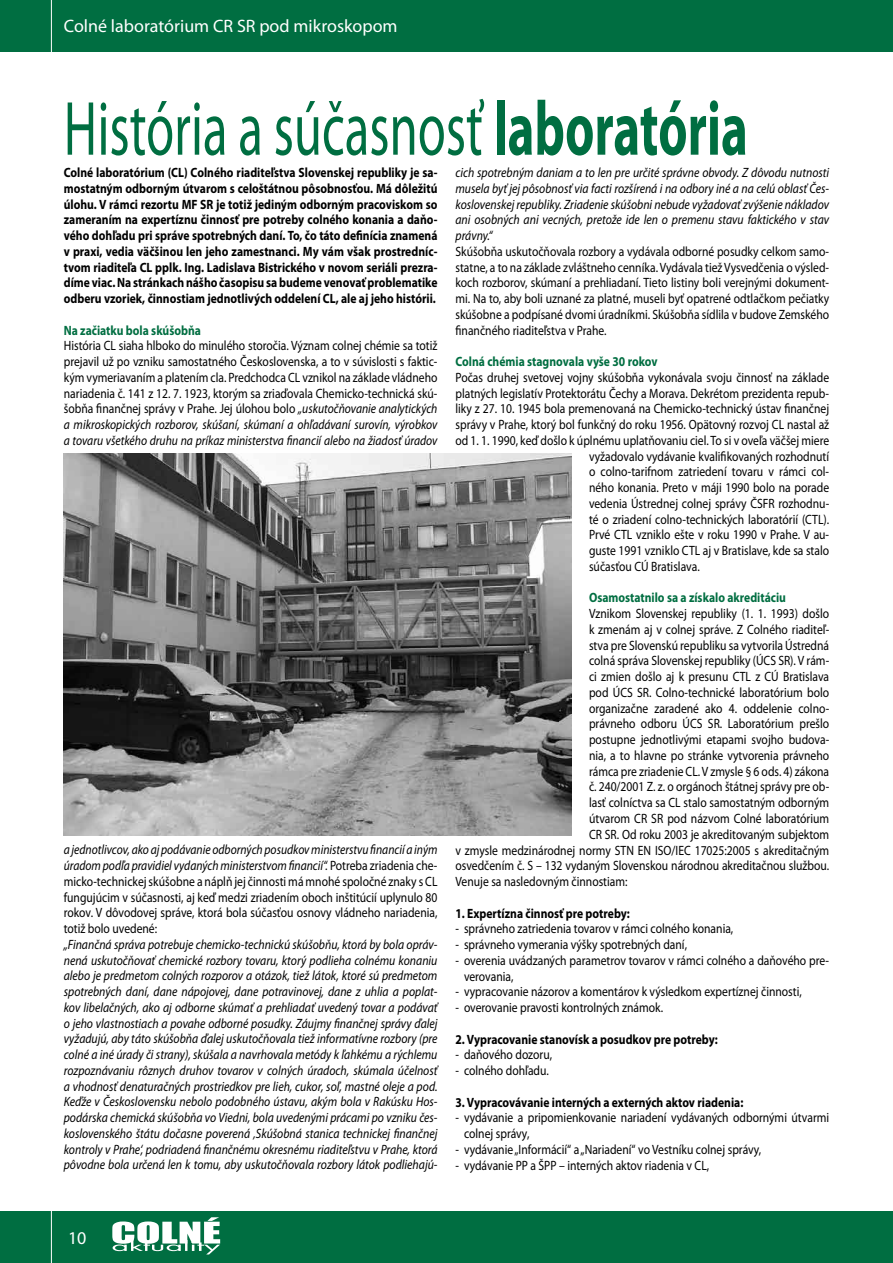
<style>
.page{position:relative;width:893px;height:1263px;background:#fff}
.page>*{position:absolute;margin:0;border:0;box-sizing:border-box;transform-origin:0 0}
.t1{font:77.4px "Myriad Pro";color:#006e41;scale:.66 1}
.t2{font:18px "Myriad Pro";color:#fff}
.t3{font:13.5px/15.8px "Myriad Pro";color:#000;text-align:justify;scale:.86 1}
.t4{font:italic 13.5px/15.8px "Myriad Pro";color:#000;text-align:justify;scale:.87 1}
.t5{font:700 13.5px/15.8px "Myriad Pro";color:#000;text-align:justify;scale:.86 1}
.t6{font:700 13.5px "Myriad Pro";color:#006e41;scale:.86 1}
.s1{font-weight:700}
.s2{font-style:italic}
</style>
<div class="page">
<div style="left:0;top:0;width:893px;height:51px;background:#006e41"></div>
<div style="left:0;top:1212px;width:893px;height:51px;background:#006e41"></div>
<hr style="left:51px;top:1211px;width:1px;height:52px;background:#fff">
<hr style="left:51px;top:0;width:1px;height:61px;background:#fff">
<svg style="left:112px;top:1217px;width:108px;height:37px"></svg>
<img style="left:64px;top:454px;width:508px;height:381px">
<h2 class="t2" style="left:64px;top:15px;width:335px">Colné laboratórium CR SR pod mikroskopom</h2>
<h1 class="t1" style="left:64px;top:81px;width:1038px">História a súčasnosť <span class="s1">laboratória</span></h1>
<p class="t5" style="left:64px;top:164px;width:436px">Colné laboratórium (CL) Colného riaditeľstva Slovenskej republiky je sa&shy;mostatným odborným útvarom s celoštátnou pôsobnosťou. Má dôležitú úlohu. V rámci rezortu MF SR je totiž jediným odborným pracoviskom so zameraním na expertíznu činnosť pre potreby colného konania a daňo&shy;vého dohľadu pri správe spotrebných daní. To, čo táto definícia znamená v praxi, vedia väčšinou len jeho zamestnanci. My vám však prostredníc&shy;tvom riaditeľa CL pplk. Ing. Ladislava Bistrického v novom seriáli prezra&shy;díme viac. Na stránkach nášho časopisu sa budeme venovať problematike odberu vzoriek, činnostiam jednotlivých oddelení CL, ale aj jeho histórii.</p>
<p class="t6" style="left:64px;top:321px;width:161px">Na začiatku bola skúšobňa</p>
<p class="t3" style="left:64px;top:338px;width:436px">História CL siaha hlboko do minulého storočia. Význam colnej chémie sa totiž prejavil už po vzniku samostatného Československa, a to v súvislosti s faktic&shy;kým vymeriavaním a platením cla. Predchodca CL vznikol na základe vládneho nariadenia č. 141 z 12. 7. 1923, ktorým sa zriaďovala Chemicko-technická skú&shy;šobňa finančnej správy v Prahe. Jej úlohou bolo <span class="s2">„uskutočňovanie analytických a mikroskopických rozborov, skúšaní, skúmaní a ohľadávaní surovín, výrobkov a tovaru všetkého druhu na príkaz ministerstva financií alebo na žiadosť úradov</span></p>
<p class="t3" style="left:64px;top:842px;width:436px"><span class="s2">a jednotlivcov, ako aj podávanie odborných posudkov ministerstvu financií a iným úradom podľa pravidiel vydaných ministerstvom financií“.</span> Potreba zriadenia che&shy;micko-technickej skúšobne a náplň jej činnosti má mnohé spoločné znaky s CL fungujúcim v súčasnosti, aj keď medzi zriadením oboch inštitúcií uplynulo 80 rokov. V dôvodovej správe, ktorá bola súčasťou osnovy vládneho nariadenia, totiž bolo uvedené:</p>
<p class="t4" style="left:64px;top:936px;width:431px">„Finančná správa potrebuje chemicko-technickú skúšobňu, ktorá by bola opráv&shy;nená uskutočňovať chemické rozbory tovaru, ktorý podlieha colnému konaniu alebo je predmetom colných rozporov a otázok, tiež látok, ktoré sú predmetom spotrebných daní, dane nápojovej, dane potravinovej, dane z uhlia a poplat&shy;kov libelačných, ako aj odborne skúmať a prehliadať uvedený tovar a podávať o jeho vlastnostiach a povahe odborné posudky. Záujmy finančnej správy ďalej vyžadujú, aby táto skúšobňa ďalej uskutočňovala tiež informatívne rozbory (pre colné a iné úrady či strany), skúšala a navrhovala metódy k ľahkému a rýchlemu rozpoznávaniu rôznych druhov tovarov v colných úradoch, skúmala účelnosť a vhodnosť denaturačných prostriedkov pre lieh, cukor, soľ, mastné oleje a pod.<br>Keďže v Československu nebolo podobného ústavu, akým bola v Rakúsku Hos&shy;podárska chemická skúšobňa vo Viedni, bola uvedenými prácami po vzniku čes&shy;koslovenského štátu dočasne poverená ‚Skúšobná stanica technickej finančnej kontroly v Prahe‘, podriadená finančnému okresnému riaditeľstvu v Prahe, ktorá pôvodne bola určená len k tomu, aby uskutočňovala rozbory látok podliehajú-</p>
<p class="t4" style="left:455px;top:164px;width:431px">cich spotrebným daniam a to len pre určité správne obvody. Z dôvodu nutnosti musela byť jej pôsobnosť via facti rozšírená i na odbory iné a na celú oblasť Čes&shy;koslovenskej republiky. Zriadenie skúšobni nebude vyžadovať zvýšenie nákladov ani osobných ani vecných, pretože ide len o premenu stavu faktického v stav právny.“</p>
<p class="t3" style="left:455px;top:243px;width:436px">Skúšobňa uskutočňovala rozbory a vydávala odborné posudky celkom samo&shy;statne, a to na základe zvláštneho cenníka. Vydávala tiež Vysvedčenia o výsled&shy;koch rozborov, skúmaní a prehliadaní. Tieto listiny boli verejnými dokument&shy;mi. Na to, aby boli uznané za platné, museli byť opatrené odtlačkom pečiatky skúšobne a podpísané dvomi úradníkmi. Skúšobňa sídlila v budove Zemského finančného riaditeľstva v Prahe.</p>
<p class="t6" style="left:455px;top:353px;width:236px">Colná chémia stagnovala vyše 30 rokov</p>
<p class="t3" style="left:455px;top:369px;width:436px">Počas druhej svetovej vojny skúšobňa vykonávala svoju činnosť na základe</p>
<p class="t3" style="left:455px;top:385px;width:436px">platných legislatív Protektorátu Čechy a Morava. Dekrétom prezidenta repub-</p>
<p class="t3" style="left:455px;top:401px;width:436px">liky z 27. 10. 1945 bola premenovaná na Chemicko-technický ústav finančnej</p>
<p class="t3" style="left:455px;top:416px;width:436px">správy v Prahe, ktorý bol funkčný do roku 1956. Opätovný rozvoj CL nastal až</p>
<p class="t3" style="left:455px;top:432px;width:436px">od 1. 1. 1990, keď došlo k úplnému uplatňovaniu ciel. To si v oveľa väčšej miere</p>
<p class="t3" style="left:589px;top:448px;width:281px">vyžadovalo vydávanie kvalifikovaných rozhodnutí</p>
<p class="t3" style="left:589px;top:464px;width:281px">o colno-tarifnom zatriedení tovaru v rámci col-</p>
<p class="t3" style="left:589px;top:479px;width:281px">ného konania. Preto v máji 1990 bolo na porade</p>
<p class="t3" style="left:589px;top:495px;width:281px">vedenia Ústrednej colnej správy ČSFR rozhodnu-</p>
<p class="t3" style="left:589px;top:511px;width:281px">té o zriadení colno-technických laboratórií (CTL).</p>
<p class="t3" style="left:589px;top:527px;width:281px">Prvé CTL vzniklo ešte v roku 1990 v Prahe. V au-</p>
<p class="t3" style="left:589px;top:542px;width:281px">guste 1991 vzniklo CTL aj v Bratislave, kde sa stalo</p>
<p class="t3" style="left:589px;top:558px;width:130px">súčasťou CÚ Bratislava.</p>
<p class="t6" style="left:589px;top:589px;width:231px">Osamostatnilo sa a získalo akreditáciu</p>
<p class="t3" style="left:589px;top:605px;width:281px">Vznikom Slovenskej republiky (1. 1. 1993) došlo</p>
<p class="t3" style="left:589px;top:621px;width:281px">k zmenám aj v colnej správe. Z Colného riaditeľ-</p>
<p class="t3" style="left:589px;top:637px;width:281px">stva pre Slovenskú republiku sa vytvorila Ústredná</p>
<p class="t3" style="left:589px;top:653px;width:281px">colná správa Slovenskej republiky (ÚCS SR). V rám-</p>
<p class="t3" style="left:589px;top:668px;width:281px">ci zmien došlo aj k presunu CTL z CÚ Bratislava</p>
<p class="t3" style="left:589px;top:684px;width:281px">pod ÚCS SR. Colno-technické laboratórium bolo</p>
<p class="t3" style="left:589px;top:700px;width:281px">organizačne zaradené ako 4. oddelenie colno-</p>
<p class="t3" style="left:589px;top:716px;width:281px">právneho odboru ÚCS SR. Laboratórium prešlo</p>
<p class="t3" style="left:589px;top:732px;width:281px">postupne jednotlivými etapami svojho budova-</p>
<p class="t3" style="left:589px;top:747px;width:281px">nia, a to hlavne po stránke vytvorenia právneho</p>
<p class="t3" style="left:589px;top:763px;width:281px">rámca pre zriadenie CL. V zmysle § 6 ods. 4) zákona</p>
<p class="t3" style="left:589px;top:779px;width:281px">č. 240/2001 Z. z. o orgánoch štátnej správy pre ob-</p>
<p class="t3" style="left:589px;top:795px;width:281px">lasť colníctva sa CL stalo samostatným odborným</p>
<p class="t3" style="left:589px;top:810px;width:281px">útvarom CR SR pod názvom Colné laboratórium</p>
<p class="t3" style="left:589px;top:826px;width:281px">CR SR. Od roku 2003 je akreditovaným subjektom</p>
<p class="t3" style="left:455px;top:842px;width:436px">v zmysle medzinárodnej normy STN EN ISO/IEC 17025:2005 s akreditačným</p>
<p class="t3" style="left:455px;top:858px;width:436px">osvedčením č. S – 132 vydaným Slovenskou národnou akreditačnou službou.</p>
<p class="t3" style="left:455px;top:873px;width:202px">Venuje sa nasledovným činnostiam:</p>
<p class="t5" style="left:455px;top:905px;width:204px">1. Expertízna činnosť pre potreby:</p>
<p class="t3" style="left:455px;top:921px;width:325px">- správneho zatriedenia tovarov v rámci colného konania,</p>
<p class="t3" style="left:455px;top:936px;width:271px">- správneho vymerania výšky spotrebných daní,</p>
<p class="t3" style="left:464px;top:952px;width:426px;text-indent:-9px">- overenia uvádzaných parametrov tovarov v rámci colného a daňového pre&shy;verovania,</p>
<p class="t3" style="left:455px;top:984px;width:404px">- vypracovanie názorov a komentárov k výsledkom expertíznej činnosti,</p>
<p class="t3" style="left:455px;top:999px;width:243px">- overovanie pravosti kontrolných známok.</p>
<p class="t5" style="left:455px;top:1031px;width:307px">2. Vypracovanie stanovísk a posudkov pre potreby:</p>
<p class="t3" style="left:455px;top:1047px;width:114px">- daňového dozoru,</p>
<p class="t3" style="left:455px;top:1062px;width:110px">- colného dohľadu.</p>
<p class="t5" style="left:455px;top:1094px;width:336px">3. Vypracovávanie interných a externých aktov riadenia:</p>
<p class="t3" style="left:464px;top:1110px;width:426px;text-indent:-8px">- vydávanie a pripomienkovanie nariadení vydávaných odbornými útvarmi colnej správy,</p>
<p class="t3" style="left:455px;top:1141px;width:357px">- vydávanie „Informácií“ a„Nariadení“ vo Vestníku colnej správy,</p>
<p class="t3" style="left:455px;top:1157px;width:297px">- vydávanie PP a ŠPP – interných aktov riadenia v CL,</p>
<h2 class="t2" style="left:68px;top:1227px;width:20px">10</h2>
</div>
